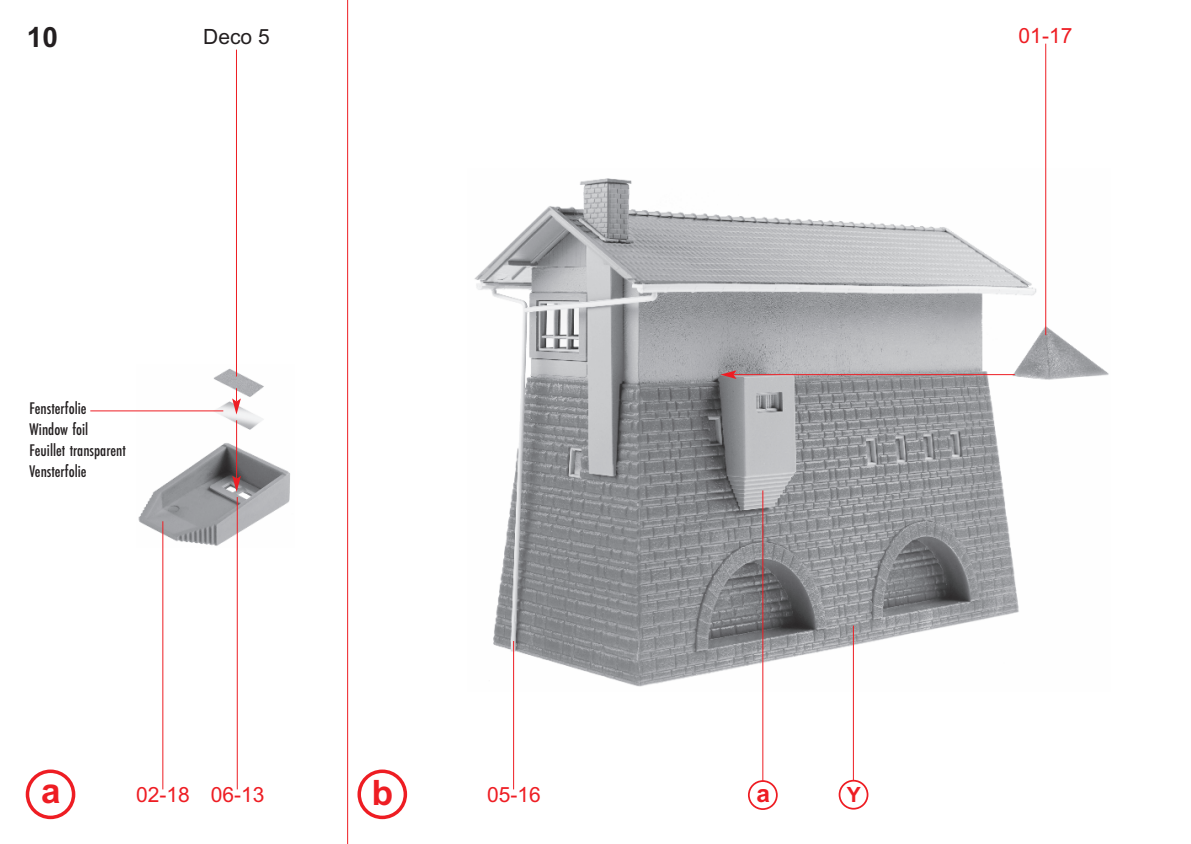
<style>
.page{position:relative;width:1191px;height:844px;background:#fff}
.page>*{position:absolute;margin:0;border:0;box-sizing:border-box;transform-origin:0 0}
.t1{font:700 35px "Arial";color:#ee1d23}
.t2{font:700 28px "Arial";color:#231f20}
.t3{font:700 24.5px "Arial";color:#ee1d23}
.t4{font:21px "Arial";color:#ee1d23}
.t5{font:21px "Arial";color:#231f20}
.t6{font:700 21px "Arial";color:#ee1d23}
.t7{font:17.5px/21px "Futura EF Medium Con";color:#231f20}
</style>
<div class="page">
<img style="left:474px;top:168px;width:635px;height:523px">
<img style="left:136px;top:368px;width:154px;height:179px">
<hr style="left:347px;top:0;width:1px;height:843px;background:#ee1d23">
<svg style="left:838px;top:779px;width:30px;height:30px"></svg>
<svg style="left:26px;top:769px;width:49px;height:50px"></svg>
<svg style="left:357px;top:769px;width:50px;height:50px"></svg>
<svg style="left:748px;top:780px;width:29px;height:29px"></svg>
<hr style="left:90px;top:410px;width:133px;height:1px;background:#ee1d23">
<svg style="left:232px;top:388px;width:9px;height:26px"></svg>
<hr style="left:733px;top:374px;width:281px;height:1px;background:#ee1d23">
<svg style="left:720px;top:370px;width:16px;height:9px"></svg>
<hr style="left:236px;top:420px;width:1px;height:58px;background:#ee1d23">
<svg style="left:232px;top:475px;width:9px;height:17px"></svg>
<hr style="left:236px;top:50px;width:1px;height:326px;background:#ee1d23">
<hr style="left:237px;top:497px;width:1px;height:292px;background:#ee1d23">
<hr style="left:513px;top:640px;width:1px;height:149px;background:#ee1d23">
<hr style="left:162px;top:521px;width:1px;height:268px;background:#ee1d23">
<hr style="left:762px;top:490px;width:1px;height:290px;background:#ee1d23">
<hr style="left:853px;top:625px;width:1px;height:155px;background:#ee1d23">
<hr style="left:1045px;top:44px;width:1px;height:291px;background:#ee1d23">
<h2 class="t2" style="left:27px;top:21px;width:33px">10</h2>
<p class="t5" style="left:203px;top:24px;width:68px">Deco 5</p>
<p class="t7" style="left:30px;top:398px;width:98px">Fensterfolie<br>Window foil<br>Feuillet transparent<br>Vensterfolie</p>
<h1 class="t1" style="left:41px;top:770px;width:21px">a</h1>
<h1 class="t1" style="left:372px;top:772px;width:23px">b</h1>
<h3 class="t3" style="left:756px;top:778px;width:15px">a</h3>
<p class="t6" style="left:846px;top:782px;width:16px">Y</p>
<p class="t4" style="left:136px;top:782px;width:130px">02-18 06-13</p>
<p class="t4" style="left:487px;top:782px;width:55px">05-16</p>
<p class="t4" style="left:1018px;top:24px;width:55px">01-17</p>
</div>
